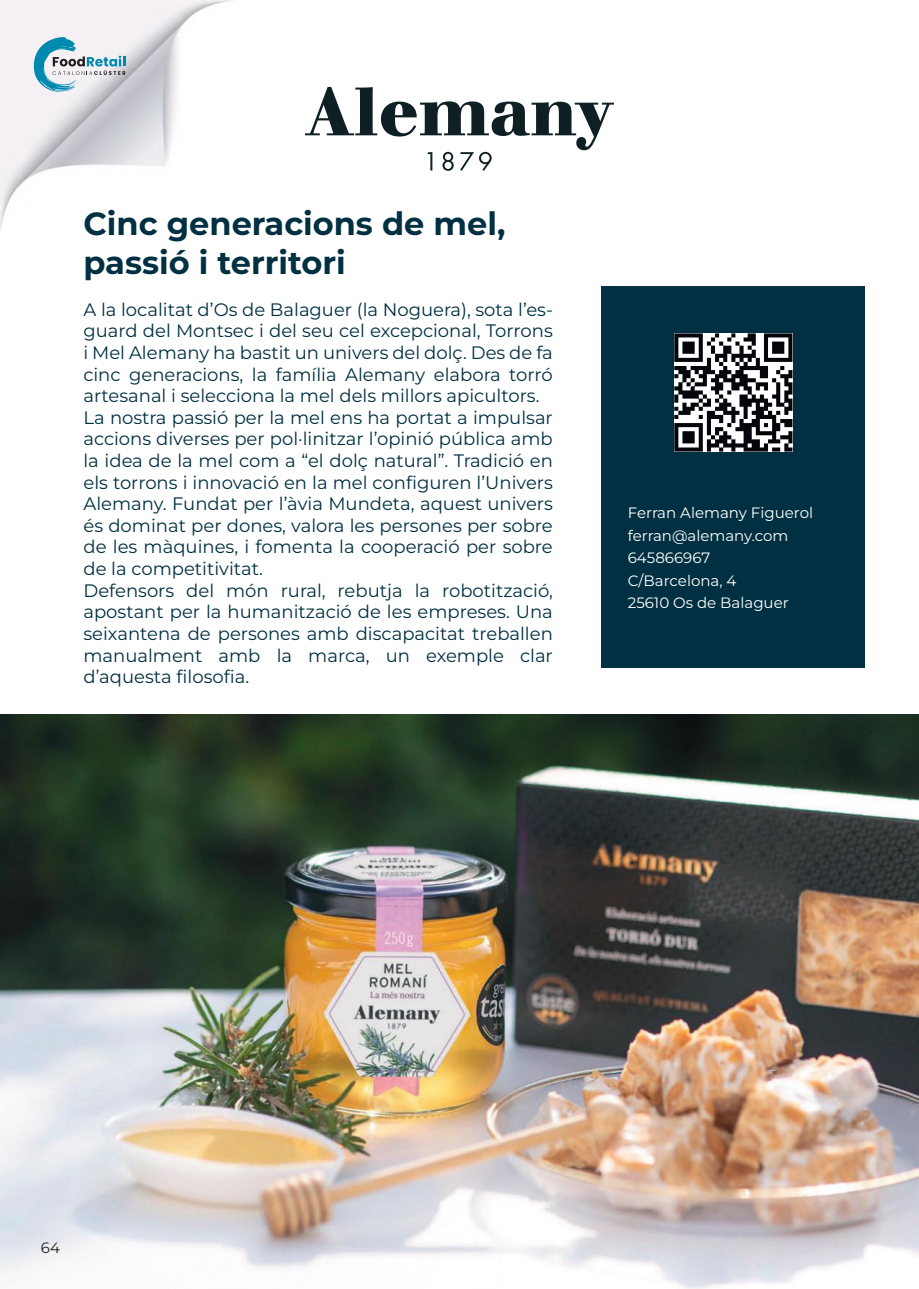
<style>
.page{position:relative;width:919px;height:1289px;background:#fff}
.page>*{position:absolute;margin:0;border:0;box-sizing:border-box;transform-origin:0 0}
.t1{font:700 31.95px/38.4px "Montserrat";color:#003041}
.t2{font:18px/21.6px "Montserrat";color:#003041}
.t3{font:15px/22.5px "Montserrat";color:#fff}
.t4{font:15px "Montserrat";color:#241f1f}
</style>
<div class="page">
<img style="left:0;top:0;width:232px;height:229px">
<svg style="left:34px;top:37px;width:91px;height:55px"></svg>
<div style="left:601px;top:286px;width:264px;height:381px;background:#003041"></div>
<svg style="left:305px;top:87px;width:309px;height:84px"></svg>
<img style="left:0;top:714px;width:918px;height:574px">
<svg style="left:674px;top:333px;width:118px;height:118px;background:#7f8082"></svg>
<h1 class="t1" style="left:83px;top:203px;width:423px">Cinc generacions de mel, passió i territori</h1>
<p class="t2" style="left:83px;top:298px;width:471px">A la localitat d’Os de Balaguer (la Noguera), sota l’es&shy;guard del Montsec i del seu cel excepcional, Torrons i Mel Alemany ha bastit un univers del dolç. Des de fa cinc generacions, la família Alemany elabora torró artesanal i selecciona la mel dels millors apicultors.<br>La nostra passió per la mel ens ha portat a impulsar accions diverses per pol·linitzar l’opinió pública amb la idea de la mel com a “el dolç natural”. Tradició en els torrons i innovació en la mel configuren l’Univers Alemany. Fundat per l’àvia Mundeta, aquest univers és dominat per dones, valora les persones per sobre de les màquines, i fomenta la cooperació per sobre de la competitivitat.<br>Defensors del món rural, rebutja la robotització, apostant per la humanització de les empreses. Una seixantena de persones amb discapacitat treballen manualment amb la marca, un exemple clar d’aquesta filosofia.</p>
<p class="t3" style="left:627px;top:501px;width:187px">Ferran Alemany Figuerol ferran@alemany.com<br>645866967<br>C/Barcelona, 4<br>25610 Os de Balaguer</p>
<p class="t4" style="left:41px;top:1237px;width:21px">64</p>
</div>
